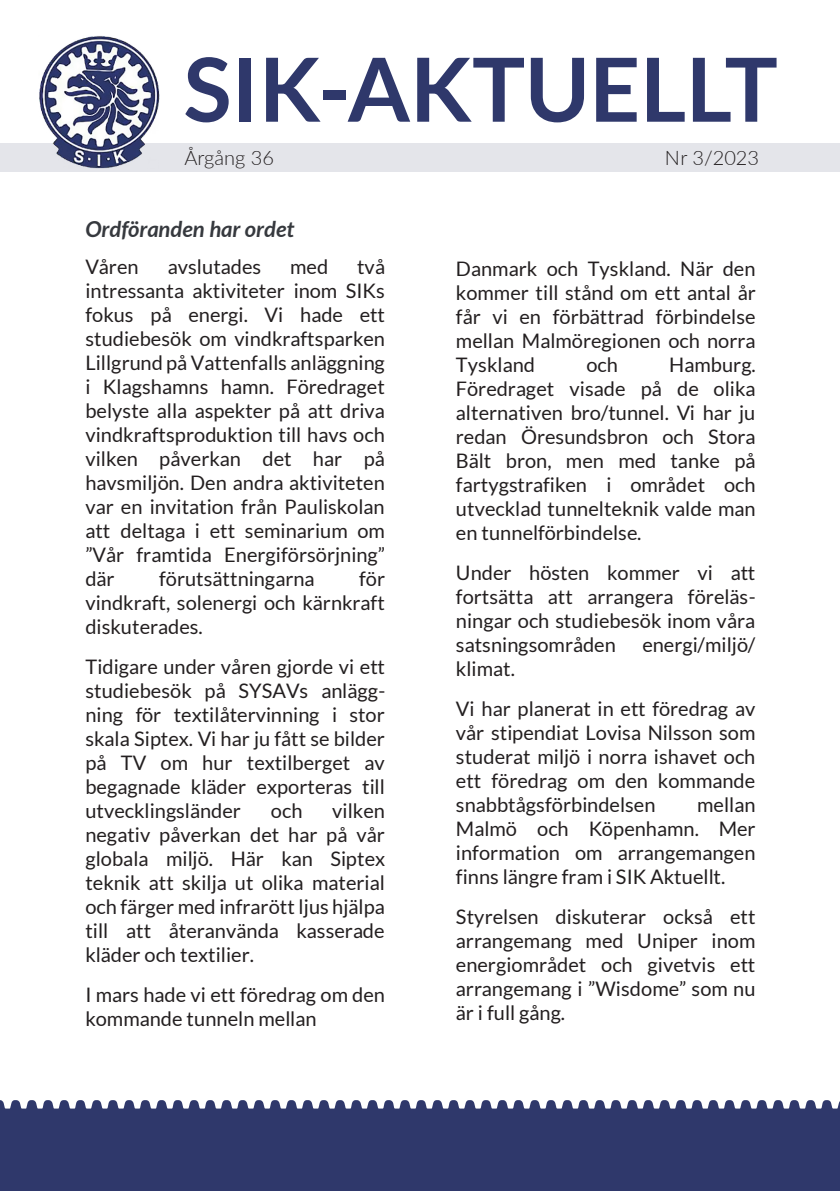
<style>
.page{position:relative;width:840px;height:1191px;background:#fff}
.page>*{position:absolute;margin:0;border:0;box-sizing:border-box;transform-origin:0 0}
.t1{font:700 86.6px "Lato";color:#34386b}
.t2{font:italic 700 22px "Lato";color:#36393e}
.t3{font:20px/24px "Lato";color:#231f20;text-align:justify}
.t4{font:300 20px "Lato";color:#231f20}
</style>
<div class="page">
<div style="left:0;top:143px;width:839px;height:29px;background:#e4e5ea"></div>
<div style="left:0;top:1100px;width:839px;height:91px;background:#2f386b"></div>
<img style="left:39px;top:36px;width:120px;height:132px">
<h1 class="t1" style="left:189px;top:46px;width:583px">SIK-AKTUELLT</h1>
<p class="t4" style="left:184px;top:144px;width:91px">Årgång 36</p>
<p class="t4" style="left:664px;top:144px;width:96px">Nr 3/2023</p>
<p class="t2" style="left:85px;top:216px;width:210px">Ordföranden har ordet</p>
<p class="t3" style="left:85px;top:254px;width:55px">Våren</p>
<p class="t3" style="left:168px;top:254px;width:95px">avslutades</p>
<p class="t3" style="left:290px;top:254px;width:39px">med</p>
<p class="t3" style="left:85px;top:254px;width:301px;text-indent:271px">två intressanta aktiviteter inom SIKs fokus på energi. Vi hade ett studiebesök om vindkraftsparken Lillgrund på Vattenfalls anläggning i Klagshamns hamn. Föredraget belyste alla aspekter på att driva vindkraftsproduktion till havs och vilken påverkan det har på havsmiljön. Den andra aktiviteten var en invitation från Pauliskolan att deltaga i ett seminarium om ”Vår framtida Energiförsörjning” där</p>
<p class="t3" style="left:159px;top:566px;width:157px">förutsättningarna</p>
<p class="t3" style="left:85px;top:566px;width:301px;text-indent:273px">för vindkraft, solenergi och kärnkraft diskuterades.</p>
<p class="t3" style="left:85px;top:654px;width:301px">Tidigare under våren gjorde vi ett studiebesök på SYSAVs anlägg&shy;ning för textilåtervinning i stor skala Siptex. Vi har ju fått se bilder på TV om hur textilberget av begagnade kläder exporteras till utvecklingsländer</p>
<p class="t3" style="left:85px;top:799px;width:301px;text-indent:247px">vilken negativ påverkan det har på vår globala miljö. Här kan Siptex teknik att skilja ut olika material och färger med infrarött ljus hjälpa till att återanvända kasserade kläder och textilier.</p>
<p class="t3" style="left:85px;top:983px;width:301px">I mars hade vi ett föredrag om den kommande tunneln mellan</p>
<p class="t3" style="left:271px;top:799px;width:33px">och</p>
<p class="t3" style="left:455px;top:256px;width:301px">Danmark och Tyskland. När den kommer till stånd om ett antal år får vi en förbättrad förbindelse mellan Malmöregionen och norra Tyskland</p>
<p class="t3" style="left:455px;top:352px;width:301px;text-indent:213px">Hamburg.<br>Föredraget visade på de olika alternativen bro/tunnel. Vi har ju redan Öresundsbron och Stora Bält bron, men med tanke på fartygstrafiken i området och utvecklad tunnelteknik valde man en tunnelförbindelse.</p>
<p class="t3" style="left:455px;top:560px;width:301px">Under hösten kommer vi att fortsätta att arrangera föreläs&shy;ningar och studiebesök inom våra satsningsområden</p>
<p class="t3" style="left:586px;top:352px;width:33px">och</p>
<p class="t3" style="left:642px;top:632px;width:114px">energi/miljö/</p>
<p class="t3" style="left:455px;top:648px;width:301px;line-height:40px">klimat.<br>Vi har planerat in ett föredrag av</p>
<p class="t3" style="left:455px;top:720px;width:301px">vår stipendiat Lovisa Nilsson som studerat miljö i norra ishavet och ett föredrag om den kommande snabbtågsförbindelsen</p>
<p class="t3" style="left:455px;top:793px;width:301px;text-indent:241px">mellan Malmö och Köpenhamn. Mer information om arrangemangen finns längre fram i SIK Aktuellt.</p>
<p class="t3" style="left:455px;top:905px;width:301px">Styrelsen diskuterar också ett arrangemang med Uniper inom energiområdet och givetvis ett arrangemang i ”Wisdome” som nu är i full gång.</p>
</div>
